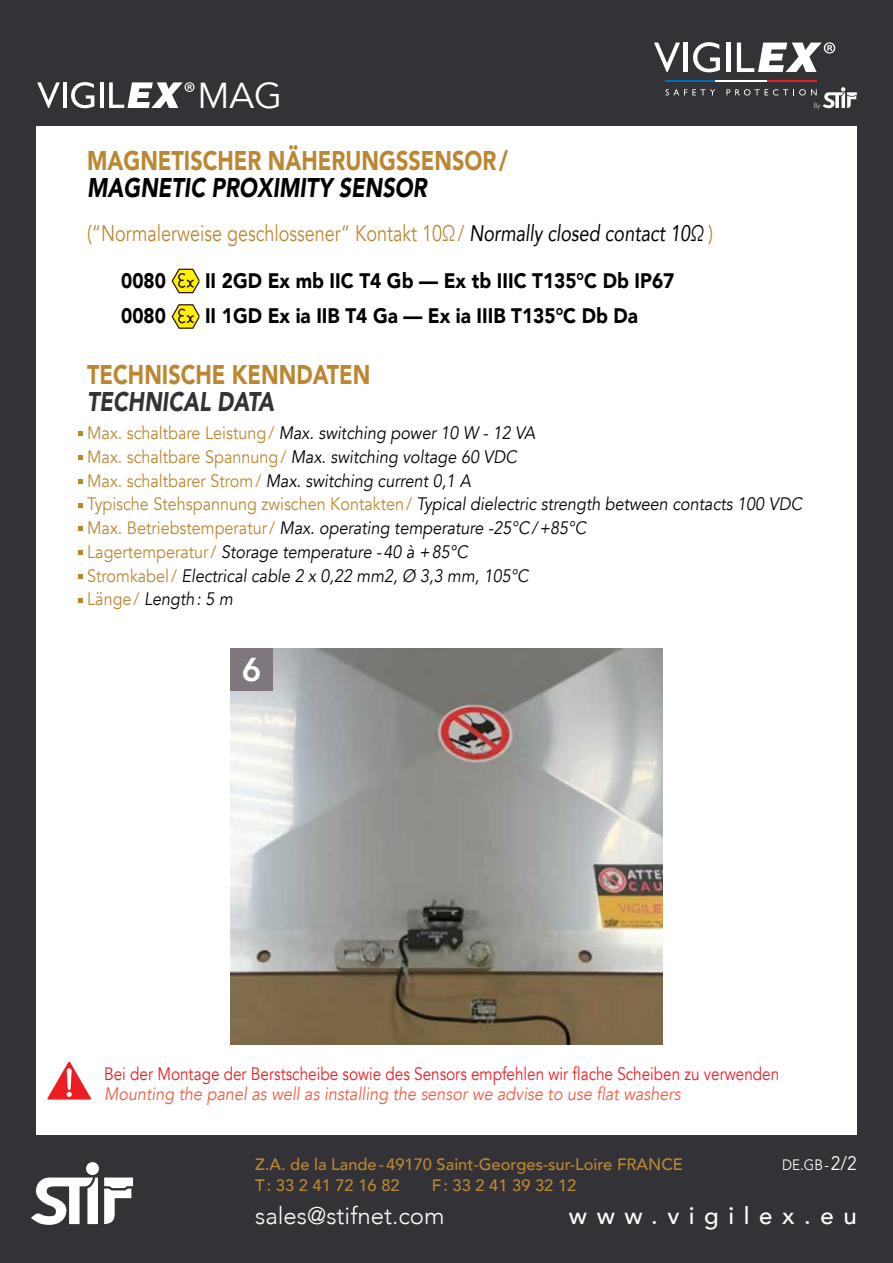
<style>
.page{position:relative;width:893px;height:1263px;background:#333236}
.page>*{position:absolute;margin:0;border:0;box-sizing:border-box;transform-origin:0 0}
.t1{font:36px "Avenir";color:#fff}
.t2{font:800 33px "Avenir";color:#fff}
.t3{font:900 27px "Avenir";color:#bb8732;scale:.8 1}
.t4{font:italic 900 27px "Avenir";color:#000;scale:.8 1}
.t5{font:italic 900 27px "Avenir";color:#333236;scale:.8 1}
.t6{font:300 24px "Avenir";color:#fff}
.t7{font:500 24px "Avenir";letter-spacing:.4em;color:#fff}
.t8{font:22.5px "Avenir";color:#bb8732;scale:.8 1}
.t9{font:900 21px "Avenir";color:#000;scale:.9 1}
.t10{font:italic 18px/23.7px "Avenir";color:#000;scale:.9 1}
.t11{font:18px "Avenir";color:#ed1d24;scale:.85 1}
.t12{font:italic 18px "Avenir";color:#f15b40;scale:.9 1}
.t13{font:500 16.5px "Avenir";color:#bb8732}
.t14{font:15px "Avenir";color:#fff;scale:.9 1}
.s1{font-style:italic;color:#000}
.s2{font-style:normal;color:#bb8732}
.s3{font-size:19.5px}
</style>
<div class="page">
<div style="left:36px;top:126px;width:821px;height:1008px;background:#fff"></div>
<svg style="left:31px;top:1162px;width:102px;height:63px"></svg>
<svg style="left:654px;top:43px;width:26px;height:29px"></svg>
<div style="left:683px;top:43px;width:5px;height:29px;background:#fff"></div>
<svg style="left:693px;top:42px;width:27px;height:30px"></svg>
<hr style="left:726px;top:43px;width:4px;height:29px;background:#fff">
<svg style="left:737px;top:42px;width:98px;height:30px"></svg>
<svg style="left:665px;top:89px;width:50px;height:7px"></svg>
<svg style="left:726px;top:87px;width:131px;height:23px"></svg>
<hr style="left:767px;top:80px;width:50px;height:2px;background:#ed1d24">
<hr style="left:665px;top:80px;width:50px;height:2px;background:#006cb7">
<hr style="left:715px;top:80px;width:52px;height:2px;background:#fff">
<svg style="left:172px;top:269px;width:27px;height:24px"></svg>
<svg style="left:172px;top:304px;width:27px;height:25px"></svg>
<svg style="left:79px;top:432px;width:4px;height:4px"></svg>
<svg style="left:79px;top:455px;width:4px;height:5px"></svg>
<svg style="left:79px;top:479px;width:4px;height:5px"></svg>
<svg style="left:79px;top:503px;width:4px;height:4px"></svg>
<svg style="left:79px;top:527px;width:4px;height:4px"></svg>
<svg style="left:79px;top:550px;width:4px;height:5px"></svg>
<svg style="left:79px;top:574px;width:4px;height:5px"></svg>
<svg style="left:79px;top:598px;width:4px;height:4px"></svg>
<img style="left:230px;top:648px;width:432px;height:396px">
<svg style="left:47px;top:1062px;width:44px;height:37px"></svg>
<svg style="left:37px;top:82px;width:23px;height:26px"></svg>
<hr style="left:63px;top:82px;width:3px;height:26px;background:#fff">
<svg style="left:71px;top:82px;width:23px;height:26px"></svg>
<hr style="left:100px;top:82px;width:3px;height:26px;background:#fff">
<svg style="left:109px;top:82px;width:85px;height:26px"></svg>
<div style="left:230px;top:648px;width:43px;height:43px;background:#80767e"></div>
<h1 class="t1" style="left:197px;top:74px;width:86px">MAG</h1>
<h3 class="t3" style="left:87px;top:137px;width:527px">MAGNETISCHER NÄHERUNGSSENSOR/</h3>
<h3 class="t4" style="left:87px;top:165px;width:426px">MAGNETIC PROXIMITY SENSOR</h3>
<p class="t8" style="left:87px;top:220px;width:784px">(“Normalerweise geschlossener“ Kontakt 10Ω/ <span class="s1">Normally closed contact 10Ω</span> )</p>
<p class="t9" style="left:121px;top:262px;width:51px">0080</p>
<p class="t9" style="left:205px;top:262px;width:523px">II 2GD Ex mb IIC T4 Gb — Ex tb IIIC T135°C Db IP67</p>
<p class="t9" style="left:121px;top:298px;width:51px">0080</p>
<p class="t9" style="left:205px;top:298px;width:483px">II 1GD Ex ia IIB T4 Ga — Ex ia IIIB T135°C Db Da</p>
<h3 class="t3" style="left:87px;top:352px;width:356px">TECHNISCHE KENNDATEN</h3>
<h3 class="t5" style="left:87px;top:379px;width:235px">TECHNICAL DATA</h3>
<p class="t10" style="left:87px;top:421px;width:796px"><span class="s2">Max. schaltbare Leistung/</span> Max. switching power 10 W - 12 VA<br><span class="s2">Max. schaltbare Spannung/</span> Max. switching voltage 60 VDC<br><span class="s2">Max. schaltbarer Strom/</span> Max. switching current 0,1 A<br><span class="s2">Typische Stehspannung zwischen Kontakten/</span> Typical dielectric strength between contacts 100 VDC <span class="s2">Max. Betriebstemperatur/</span> Max. operating temperature -25°C/+85°C<br><span class="s2">Lagertemperatur/</span> Storage temperature -40 à +85°C<br><span class="s2">Stromkabel/</span> Electrical cable 2 x 0,22 mm2, Ø 3,3 mm, 105°C<br><span class="s2">Länge/</span> Length: 5 m</p>
<h2 class="t2" style="left:242px;top:644px;width:21px">6</h2>
<p class="t11" style="left:104px;top:1063px;width:796px">Bei der Montage der Berstscheibe sowie des Sensors empfehlen wir flache Scheiben zu verwenden</p>
<p class="t12" style="left:104px;top:1083px;width:642px">Mounting the panel as well as installing the sensor we advise to use flat washers</p>
<p class="t13" style="left:255px;top:1150px;width:429px">Z.A. de la Lande-49170 Saint-Georges-sur-Loire FRANCE</p>
<p class="t14" style="left:782px;top:1156px;width:84px">DE.GB-<span class="s3">2/2</span></p>
<p class="t13" style="left:255px;top:1171px;width:146px">T: 33 2 41 72 16 82</p>
<p class="t13" style="left:432px;top:1171px;width:146px">F: 33 2 41 39 32 12</p>
<h3 class="t6" style="left:255px;top:1202px;width:191px">sales@stifnet.com</h3>
<h3 class="t7" style="left:569px;top:1195px;width:289px">www.vigilex.eu</h3>
</div>
